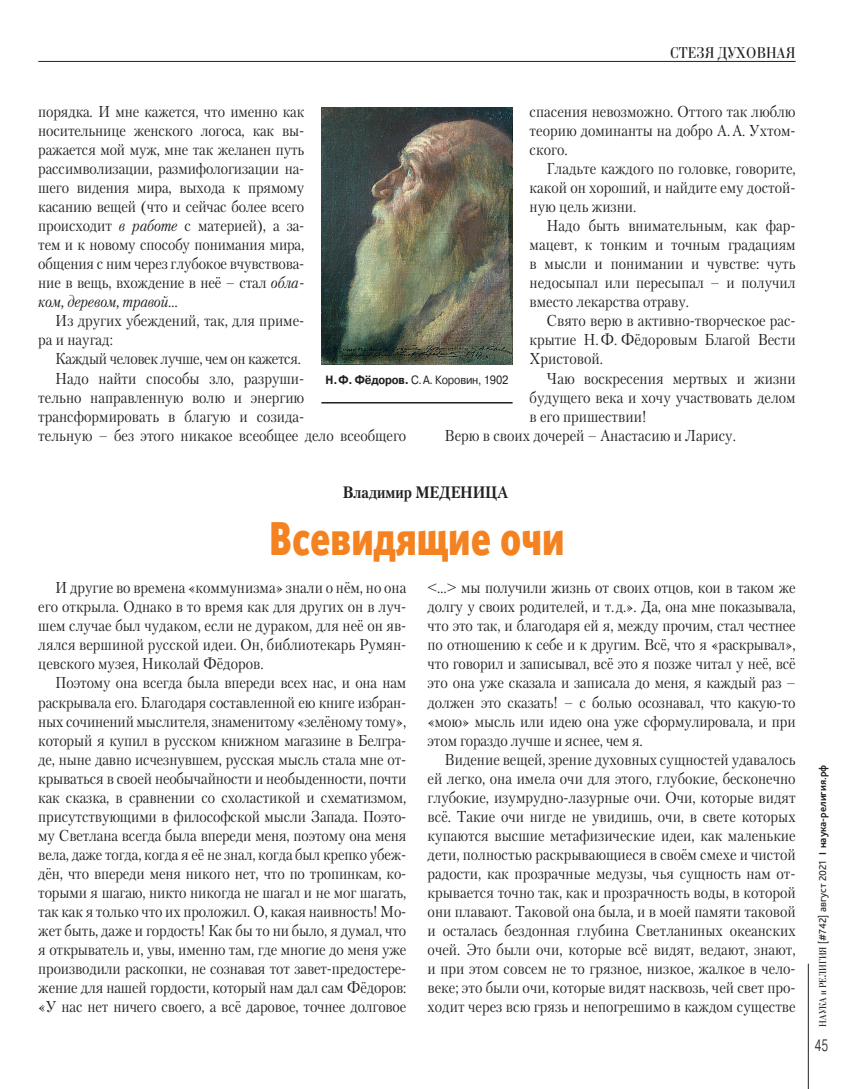
<style>
.page{position:relative;width:851px;height:1089px;background:#fff}
.page>*{position:absolute;margin:0;border:0;box-sizing:border-box;transform-origin:0 0}
.t1{font:47.85px "Officina Sans Black ITC";color:#f58220;scale:.8 1}
.t2{font:700 16.5px "Petersburg";color:#231f20;scale:.9 1}
.k_c{font:16.5px "Bodoni";letter-spacing:.01em;color:#231f20;scale:.85 1}
.t3{font:300 16.5px "Pragmatica";color:#231f20;scale:.7 1}
.t4{font:15.75px/19px "Petersburg";color:#231f20;text-align:justify;scale:.9 1}
.t5{font:15.75px "Petersburg";letter-spacing:-.025em;color:#231f20;scale:.9 1}
.t6{font:12px "Pragmatica";letter-spacing:-.015em;color:#231f20;scale:.9 1}
.t7{font:700 10.5px "Bliss Pro";color:#231f20}
.s1{font-style:italic}
.s2{font-weight:700}
.s3{font-family:"Bodoni";font-weight:400}
.s4{font-weight:400}
</style>
<div class="page">
<hr style="left:807px;top:963px;width:1px;height:126px;background:#231f20">
<hr style="left:38px;top:61px;width:757px;height:1px;background:#231f20">
<img style="left:321px;top:108px;width:191px;height:256px">
<hr style="left:321px;top:402px;width:191px;height:1px;background:#231f20">
<p class="k_c" style="left:670px;top:43px;width:149px">СТЕЗЯ ДУХОВНАЯ</p>
<p class="t4" style="left:529px;top:102px;width:297px">спасения невозможно. Оттого так люблю теорию доминанты на добро А.А. Ухтом&shy;ского.</p>
<p class="t4" style="left:529px;top:159px;width:297px;text-indent:17px">Гладьте каждого по головке, говорите, какой он хороший, и найдите ему достой&shy;ную цель жизни.</p>
<p class="t4" style="left:529px;top:216px;width:297px;text-indent:17px">Надо быть внимательным, как фар&shy;мацевт, к тонким и точным градациям в мысли и понимании и чувстве: чуть недосыпал или пересыпал – и получил вместо лекарства отраву.</p>
<p class="t4" style="left:529px;top:311px;width:297px;text-indent:17px">Свято верю в активно-творческое рас&shy;крытие Н.Ф. Фёдоровым Благой Вести Христовой.</p>
<p class="t4" style="left:529px;top:368px;width:297px;text-indent:17px">Чаю воскресения мертвых и жизни будущего века и хочу участвовать делом в его пришествии!</p>
<p class="t4" style="left:444px;top:426px;width:325px">Верю в своих дочерей – Анастасию и Ларису.</p>
<p class="t4" style="left:38px;top:102px;width:297px">порядка. И мне кажется, что именно как носительнице женского логоса, как вы&shy;ражается мой муж, мне так желанен путь рассимволизации, размифологизации на&shy;шего видения мира, выхода к прямому касанию вещей (что и сейчас более всего происходит <span class="s1">в работе</span> с материей), а за&shy;тем и к новому способу понимания мира, общения с ним через глубокое вчувствова&shy;ние в вещь, вхождение в неё – стал <span class="s1">обла&shy;ком, деревом, травой…</span></p>
<p class="t4" style="left:38px;top:311px;width:297px;text-indent:17px">Из других убеждений, так, для приме&shy;ра и наугад:</p>
<p class="t5" style="left:55px;top:348px;width:274px">Каждый человек лучше, чем он кажется.</p>
<p class="t4" style="left:38px;top:368px;width:410px;text-align:left;text-indent:17px">Надо найти способы зло, разруши-<br>тельно направленную волю и энергию трансформировать в благую и созида-<br>тельную – без этого никакое всеобщее дело всеобщего</p>
<p class="t6" style="left:325px;top:372px;width:205px"><span class="s2">Н.Ф. Фёдоров.</span> С.А. Коровин, 1902</p>
<p class="t2" style="left:343px;top:481px;width:185px">Владимир МЕДЕНИЦА</p>
<p class="t1" style="left:269px;top:508px;width:370px">Всевидящие очи</p>
<p class="t4" style="left:38px;top:578px;width:410px;text-indent:17px">И другие во времена «коммунизма» знали о нём, но она его открыла. Однако в то время как для других он в луч&shy;шем случае был чудаком, если не дураком, для неё он яв&shy;лялся вершиной русской идеи. Он, библиотекарь Румян&shy;цевского музея, Николай Фёдоров.</p>
<p class="t4" style="left:38px;top:673px;width:410px;text-indent:17px">Поэтому она всегда была впереди всех нас, и она нам раскрывала его. Благодаря составленной ею книге избран&shy;ных сочинений мыслителя, знаменитому «зелёному тому», который я купил в русском книжном магазине в Белгра&shy;де, ныне давно исчезнувшем, русская мысль стала мне от&shy;крываться в своей необычайности и необыденности, почти как сказка, в сравнении со схоластикой и схематизмом, присутствующими в философской мысли Запада. Поэто&shy;му Светлана всегда была впереди меня, поэтому она меня вела, даже тогда, когда я её не знал, когда был крепко убеж&shy;дён, что впереди меня никого нет, что по тропинкам, ко&shy;торыми я шагаю, никто никогда не шагал и не мог шагать, так как я только что их проложил. О, какая наивность! Мо&shy;жет быть, даже и гордость! Как бы то ни было, я думал, что я открыватель и, увы, именно там, где многие до меня уже производили раскопки, не сознавая тот завет-предостере&shy;жение для нашей гордости, который нам дал сам Фёдоров: «У нас нет ничего своего, а всё даровое, точнее долговое</p>
<p class="t4" style="left:427px;top:578px;width:410px">&lt;…&gt; мы получили жизнь от своих отцов, кои в таком же долгу у своих родителей, и т.д.». Да, она мне показывала, что это так, и благодаря ей я, между прочим, стал честнее по отношению к себе и к другим. Всё, что я «раскрывал», что говорил и записывал, всё это я позже читал у неё, всё это она уже сказала и записала до меня, я каждый раз – должен это сказать! – с болью осознавал, что какую-то «мою» мысль или идею она уже сформулировала, и при этом гораздо лучше и яснее, чем я.</p>
<p class="t4" style="left:427px;top:749px;width:410px;text-indent:17px">Видение вещей, зрение духовных сущностей удавалось ей легко, она имела очи для этого, глубокие, бесконечно глубокие, изумрудно-лазурные очи. Очи, которые видят всё. Такие очи нигде не увидишь, очи, в свете которых купаются высшие метафизические идеи, как маленькие дети, полностью раскрывающиеся в своём смехе и чистой радости, как прозрачные медузы, чья сущность нам от&shy;крывается точно так, как и прозрачность воды, в которой они плавают. Таковой она была, и в моей памяти таковой и осталась бездонная глубина Светланиных океанских очей. Это были очи, которые всё видят, ведают, знают, и при этом совсем не то грязное, низкое, жалкое в чело&shy;веке; это были очи, которые видят насквозь, чей свет про&shy;ходит через всю грязь и непогрешимо в каждом существе</p>
<p class="t7" style="left:815px;top:1026px;width:263px;rotate:-90deg"><span class="s3">НАУКА и РЕЛИГИЯ</span> <span class="s4">[#742] август 2021</span> I наука-религия.рф</p>
<p class="t3" style="left:814px;top:1035px;width:21px">45</p>
</div>
